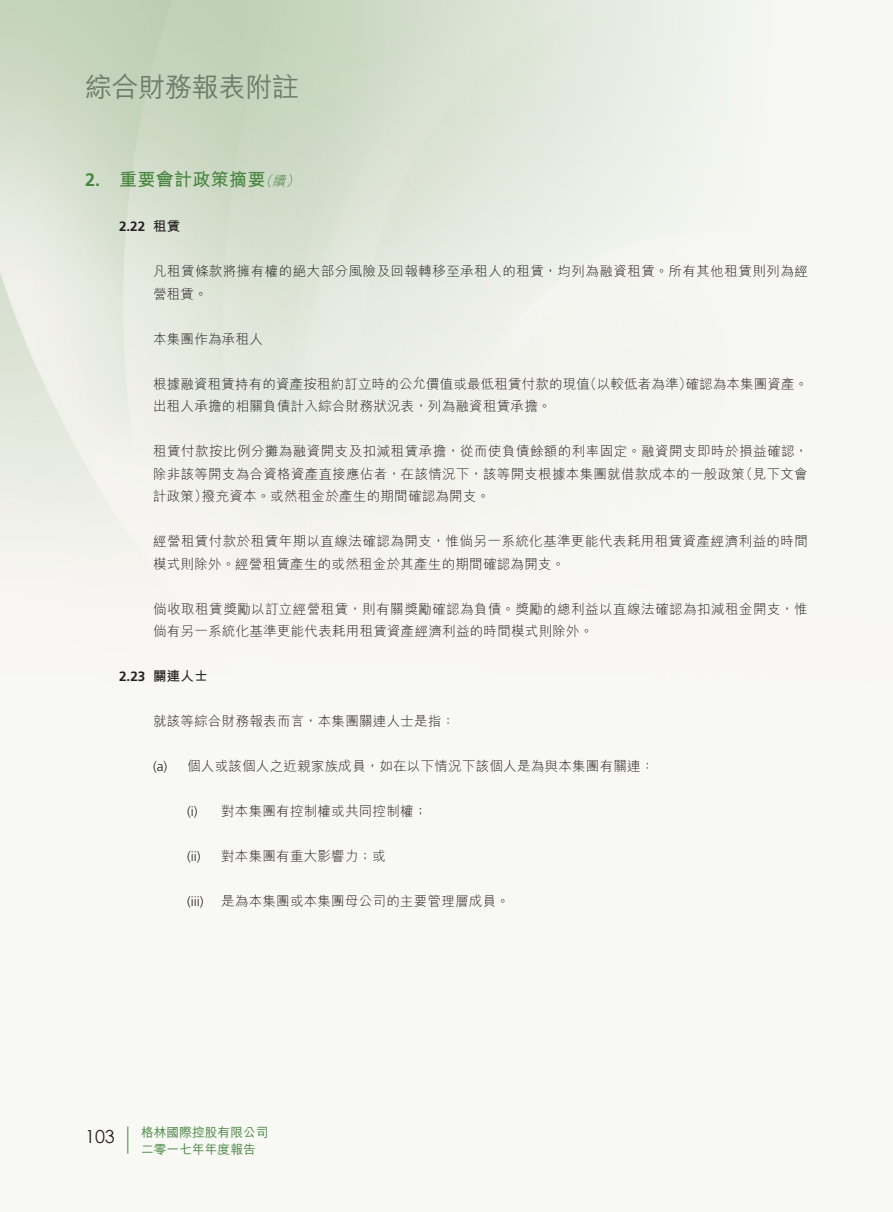
<style>
.page{position:relative;width:893px;height:1212px;background:#fff}
.page>*{position:absolute;margin:0;border:0;box-sizing:border-box;transform-origin:0 0}
.t1{font:500 27px "M Hei HK";letter-spacing:-.01em;color:#6e7c6c}
.t2{font:700 18px "M Hei HK";letter-spacing:.02em;color:#488641}
.t3{font:18px "Century Gothic";color:#231f20}
.t4{font:700 18px "Frutiger LT Std";color:#488641}
.t5{font:300 13.5px/22.5px "M Hei HK";letter-spacing:.02em;color:#231f20}
.t6{font:300 13.5px "Frutiger LT Std";color:#231f20}
.t7{font:700 13.5px "Frutiger LT Std";color:#231f20}
.t8{font:700 13.5px "M Hei HK";letter-spacing:.02em;color:#231f20}
.t9{font:italic 300 13.5px "M Hei HK";color:#488641}
.t10{font:500 12.75px "M Hei HK";color:#488641}
</style>
<div class="page">
<svg style="left:127px;top:1126px;width:1px;height:28px"></svg>
<h1 class="t1" style="left:85px;top:68px;width:216px">綜合財務報表附註</h1>
<h2 class="t4" style="left:85px;top:169px;width:17px">2.</h2>
<h2 class="t2" style="left:119px;top:166px;width:148px">重要會計政策摘要</h2>
<p class="t9" style="left:272px;top:174px;width:18px">續</p>
<p class="t9" style="left:259px;top:174px;width:18px">（</p>
<p class="t9" style="left:286px;top:174px;width:18px">(</p>
<p class="t7" style="left:119px;top:219px;width:28px">2.22</p>
<p class="t8" style="left:153px;top:216px;width:29px">租賃</p>
<p class="t7" style="left:119px;top:669px;width:28px">2.23</p>
<p class="t5" style="left:153px;top:260px;width:656px">凡租賃條款將擁有權的絕大部分風險及回報轉移至承租人的租賃，均列為融資租賃。所有其他租賃則列為經營租賃。</p>
<p class="t5" style="left:153px;top:327px;width:111px">本集團作為承租人</p>
<p class="t5" style="left:685px;top:372px;width:124px">確認為本集團資產。</p>
<p class="t5" style="left:153px;top:372px;width:438px">根據融資租賃持有的資產按租約訂立時的公允價值或最低租賃付款的現值出租人承擔的相關負債計入綜合財務狀況表，列為融資租賃承擔。</p>
<p class="t5" style="left:153px;top:440px;width:656px;text-align:right">租賃付款按比例分攤為融資開支及扣減租賃承擔，從而使負債餘額的利率固定。融資開支即時於損益確認，（見下文會</p>
<p class="t5" style="left:583px;top:372px;width:110px">（以較低者為準）</p>
<p class="t5" style="left:202px;top:462px;width:544px;text-indent:-49px">除非該等開支為合資格資產直接應佔者，在該情況下，該等開支根據本集團就借款成本的一般政策撥充資本。或然租金於產生的期間確認為開支。</p>
<p class="t5" style="left:153px;top:485px;width:56px">計政策）</p>
<p class="t5" style="left:153px;top:530px;width:656px">經營租賃付款於租賃年期以直線法確認為開支，惟倘另一系統化基準更能代表耗用租賃資產經濟利益的時間模式則除外。經營租賃產生的或然租金於其產生的期間確認為開支。</p>
<p class="t5" style="left:153px;top:597px;width:656px">倘收取租賃獎勵以訂立經營租賃，則有關獎勵確認為負債。獎勵的總利益以直線法確認為扣減租金開支，惟倘有另一系統化基準更能代表耗用租賃資產經濟利益的時間模式則除外。</p>
<p class="t8" style="left:153px;top:666px;width:56px">關連人士</p>
<p class="t5" style="left:153px;top:710px;width:303px">就該等綜合財務報表而言，本集團關連人士是指：</p>
<p class="t5" style="left:187px;top:755px;width:469px">個人或該個人之近親家族成員，如在以下情況下該個人是為與本集團有關連：</p>
<p class="t6" style="left:153px;top:759px;width:16px">a( )</p>
<p class="t6" style="left:187px;top:804px;width:12px">) i(</p>
<p class="t5" style="left:221px;top:800px;width:208px">對本集團有控制權或共同控制權;</p>
<p class="t6" style="left:187px;top:849px;width:15px">i i( )</p>
<p class="t5" style="left:221px;top:845px;width:166px">對本集團有重大影響力；或</p>
<p class="t6" style="left:187px;top:894px;width:18px">(iii)</p>
<p class="t5" style="left:221px;top:890px;width:290px">是為本集團或本集團母公司的主要管理層成員。</p>
<h2 class="t3" style="left:85px;top:1123px;width:31px">103</h2>
<p class="t10" style="left:141px;top:1123px;width:129px">格林國際控股有限公司</p>
<p class="t10" style="left:141px;top:1140px;width:116px">二零一七年年度報告</p>
</div>
